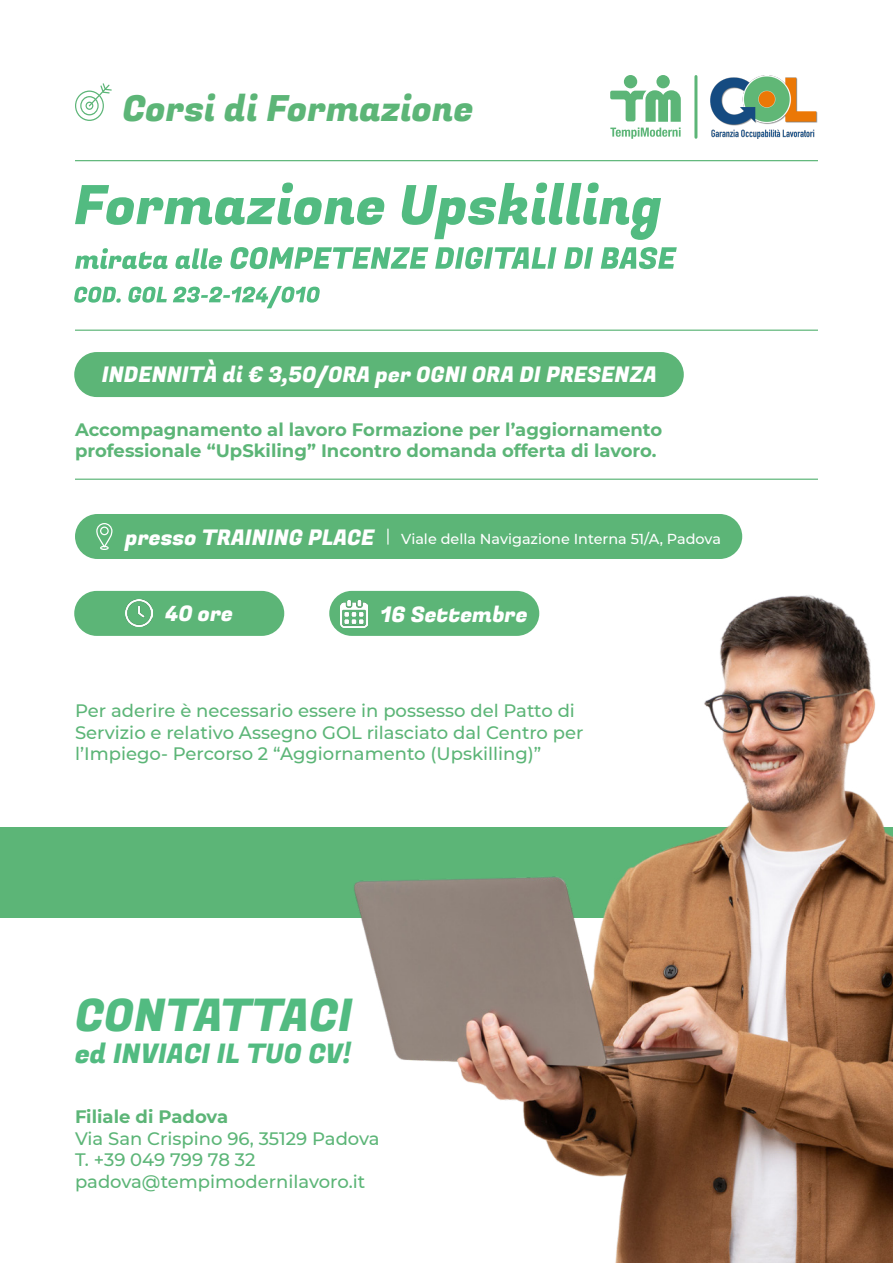
<style>
.page{position:relative;width:893px;height:1263px;background:#fff}
.page>*{position:absolute;margin:0;border:0;box-sizing:border-box;transform-origin:0 0}
.t1{font:45px "Fugaz One";color:#52bb81}
.t2{font:36px "Fugaz One";color:#5cb577}
.t3{font:27px "Fugaz One";color:#52bb81}
.t4{font:21.6px "Fugaz One";color:#fff}
.t5{font:500 18px/21.6px "Montserrat";color:#5cb577}
.t6{font:700 18px/21.6px "Montserrat";color:#5cb577}
.t7{font:500 14.4px "Montserrat";color:#fff}
</style>
<div class="page">
<svg style="left:610px;top:75px;width:71px;height:64px"></svg>
<hr style="left:694px;top:77px;width:3px;height:60px;background:#5cb577">
<img style="left:711px;top:75px;width:107px;height:64px">
<div style="left:0;top:827px;width:893px;height:90px;background:#5cb577"></div>
<img style="left:308px;top:590px;width:585px;height:673px">
<svg style="left:75px;top:83px;width:37px;height:38px"></svg>
<hr style="left:75px;top:160px;width:743px;height:1px;background:#5cb577">
<hr style="left:75px;top:330px;width:743px;height:1px;background:#5cb577">
<hr style="left:75px;top:479px;width:743px;height:1px;background:#5cb577">
<div style="left:75px;top:514px;width:667px;height:45px;background:#5cb577;border-radius:22px"></div>
<svg style="left:96px;top:523px;width:16px;height:27px"></svg>
<svg style="left:387px;top:529px;width:2px;height:15px"></svg>
<div style="left:74px;top:591px;width:210px;height:45px;background:#5cb577;border-radius:22px"></div>
<img style="left:125px;top:600px;width:27px;height:27px">
<svg style="left:75px;top:247px;width:602px;height:22px"></svg>
<svg style="left:75px;top:183px;width:586px;height:57px"></svg>
<div style="left:74px;top:352px;width:610px;height:45px;background:#5cb577;border-radius:22px"></div>
<svg style="left:74px;top:286px;width:246px;height:22px"></svg>
<div style="left:329px;top:591px;width:210px;height:45px;background:#5cb577;border-radius:22px"></div>
<img style="left:341px;top:600px;width:27px;height:27px">
<p class="t2" style="left:122px;top:83px;width:353px">Corsi di Formazione</p>
<p class="t4" style="left:102px;top:360px;width:556px">INDENNITÀ di € 3,50/ORA per OGNI ORA DI PRESENZA</p>
<p class="t6" style="left:75px;top:418px;width:589px">Accompagnamento al lavoro Formazione per l’aggiornamento professionale “UpSkiling” Incontro domanda offerta di lavoro.</p>
<p class="t4" style="left:125px;top:522px;width:251px">presso TRAINING PLACE</p>
<p class="t7" style="left:401px;top:528px;width:321px">Viale della Navigazione Interna 51/A, Padova</p>
<p class="t4" style="left:165px;top:599px;width:70px">40 ore</p>
<p class="t4" style="left:381px;top:599px;width:149px">16 Settembre</p>
<p class="t5" style="left:75px;top:699px;width:510px">Per aderire è necessario essere in possesso del Patto di<br>Servizio e relativo Assegno GOL rilasciato dal Centro per l’Impiego- Percorso 2 “Aggiornamento (Upskilling)”</p>
<p class="t1" style="left:75px;top:984px;width:279px">CONTATTACI</p>
<p class="t3" style="left:75px;top:1035px;width:278px">ed INVIACI IL TUO CV!</p>
<p class="t6" style="left:75px;top:1105px;width:155px">Filiale di Padova</p>
<p class="t5" style="left:75px;top:1127px;width:306px">Via San Crispino 96, 35129 Padova</p>
<p class="t5" style="left:75px;top:1148px;width:182px">T. +39 049 799 78 32</p>
<p class="t5" style="left:75px;top:1170px;width:292px">padova@tempimodernilavoro.it</p>
</div>
